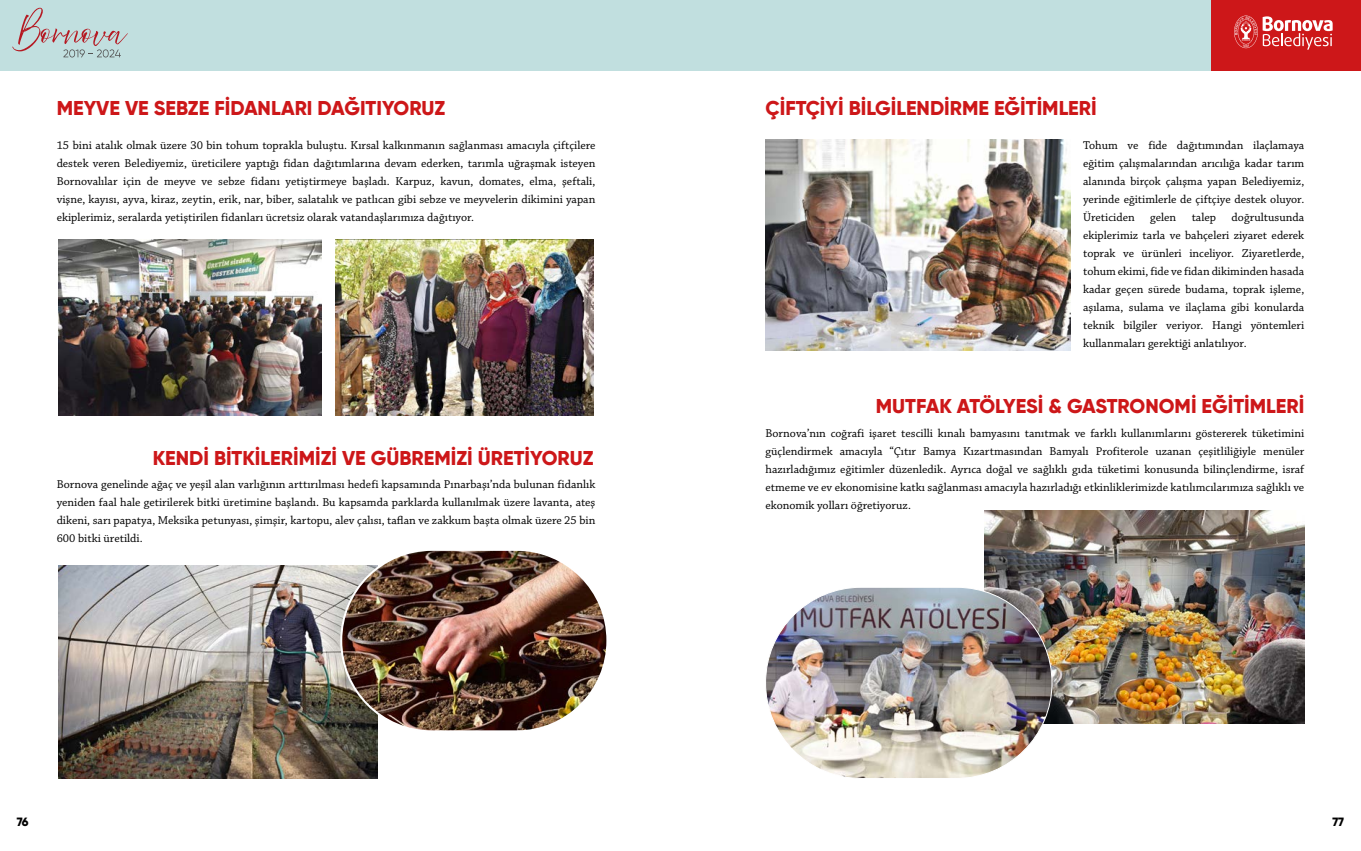
<style>
.page{position:relative;width:1361px;height:851px;background:#fff}
.page>*{position:absolute;margin:0;border:0;box-sizing:border-box;transform-origin:0 0}
.t1{font:800 20px "Gilroy";color:#cd1719}
.t2{font:12px/18px "Chaparral Pro";color:#000;text-align:justify}
.t3{font:800 12px "Gilroy";color:#000}
</style>
<div class="page">
<div style="left:0;top:0;width:1210px;height:71px;background:#c1dfdf"></div>
<svg style="left:12px;top:8px;width:116px;height:49px"></svg>
<div style="left:1210px;top:0;width:151px;height:71px;background:#cd1719"></div>
<svg style="left:1234px;top:16px;width:98px;height:34px"></svg>
<img style="left:985px;top:510px;width:319px;height:213px">
<img style="left:765px;top:140px;width:305px;height:210px">
<img style="left:765px;top:587px;width:287px;height:191px;border-radius:96px">
<img style="left:58px;top:240px;width:263px;height:175px">
<img style="left:58px;top:565px;width:320px;height:213px">
<img style="left:341px;top:549px;width:266px;height:182px;border-radius:91px">
<img style="left:336px;top:240px;width:257px;height:175px">
<h1 class="t1" style="left:57px;top:95px;width:390px">MEYVE VE SEBZE FİDANLARI DAĞITIYORUZ</h1>
<p class="t2" style="left:57px;top:136px;width:540px">15 bini atalık olmak üzere 30 bin tohum toprakla buluştu. Kırsal kalkınmanın sağlanması amacıyla çiftçilere destek veren Belediyemiz, üreticilere yaptığı fidan dağıtımlarına devam ederken, tarımla uğraşmak isteyen Bornovalılar için de meyve ve sebze fidanı yetiştirmeye başladı. Karpuz, kavun, domates, elma, şeftali, vişne, kayısı, ayva, kiraz, zeytin, erik, nar, biber, salatalık ve patlıcan gibi sebze ve meyvelerin dikimini yapan ekiplerimiz, seralarda yetiştirilen fidanları ücretsiz olarak vatandaşlarımıza dağıtıyor.</p>
<h1 class="t1" style="left:153px;top:445px;width:442px">KENDİ BİTKİLERİMİZİ VE GÜBREMİZİ ÜRETİYORUZ</h1>
<p class="t2" style="left:57px;top:476px;width:540px">Bornova genelinde ağaç ve yeşil alan varlığının arttırılması hedefi kapsamında Pınarbaşı’nda bulunan fidanlık yeniden faal hale getirilerek bitki üretimine başlandı. Bu kapsamda parklarda kullanılmak üzere lavanta, ateş dikeni, sarı papatya, Meksika petunyası, şimşir, kartopu, alev çalısı, taflan ve zakkum başta olmak üzere 25 bin 600 bitki üretildi.</p>
<h1 class="t1" style="left:765px;top:95px;width:333px">ÇİFTÇİYİ BİLGİLENDİRME EĞİTİMLERİ</h1>
<p class="t2" style="left:1083px;top:136px;width:223px">Tohum ve fide dağıtımından ilaçlamaya eğitim çalışmalarından arıcılığa kadar tarım alanında birçok çalışma yapan Belediyemiz, yerinde eğitimlerle de çiftçiye destek oluyor.<br>Üreticiden</p>
<p class="t2" style="left:1083px;top:208px;width:223px;text-indent:148px">doğrultusunda ekiplerimiz tarla ve bahçeleri ziyaret ederek toprak ve ürünleri inceliyor. Ziyaretlerde, tohum ekimi, fide ve fidan dikiminden hasada kadar geçen sürede budama, toprak işleme, aşılama, sulama ve ilaçlama gibi konularda teknik bilgiler veriyor. Hangi yöntemleri kullanmaları gerektiği anlatılıyor.</p>
<p class="t2" style="left:1150px;top:208px;width:28px">gelen</p>
<p class="t2" style="left:1191px;top:208px;width:26px">talep</p>
<h1 class="t1" style="left:876px;top:393px;width:430px">MUTFAK ATÖLYESİ &amp; GASTRONOMİ EĞİTİMLERİ</h1>
<p class="t2" style="left:765px;top:424px;width:540px">Bornova’nın coğrafi işaret tescilli kınalı bamyasını tanıtmak ve farklı kullanımlarını göstererek tüketimini güçlendirmek amacıyla “Çıtır Bamya Kızartmasından Bamyalı Profiterole uzanan çeşitliliğiyle menüler hazırladığımız eğitimler düzenledik. Ayrıca doğal ve sağlıklı gıda tüketimi konusunda bilinçlendirme, israf etmeme ve ev ekonomisine katkı sağlanması amacıyla hazırladığı etkinliklerimizde katılımcılarımıza sağlıklı ve ekonomik yolları öğretiyoruz.</p>
<p class="t3" style="left:17px;top:814px;width:13px">76</p>
<p class="t3" style="left:1332px;top:814px;width:13px">77</p>
</div>
